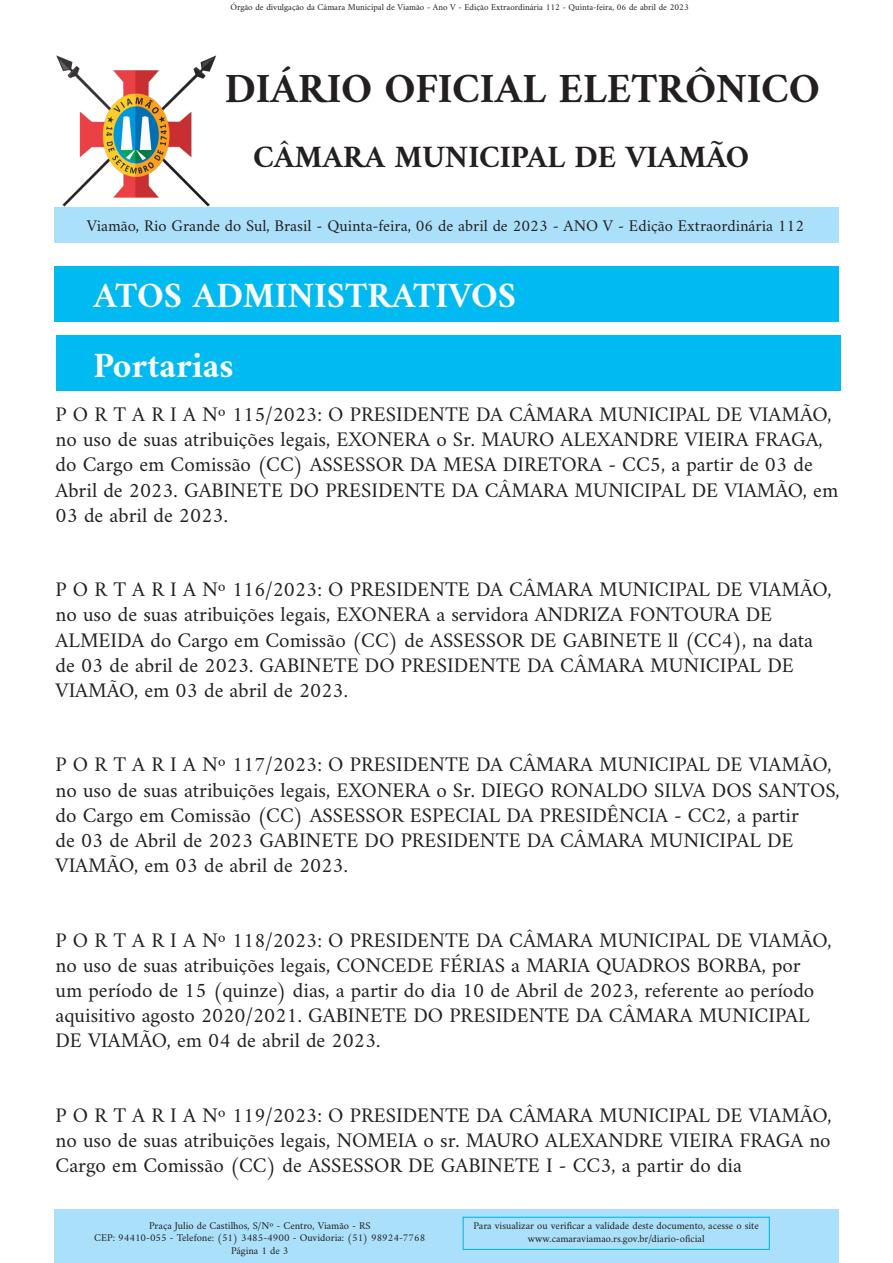
<style>
.page{position:relative;width:893px;height:1263px;background:#fff}
.page>*{position:absolute;margin:0;border:0;box-sizing:border-box;transform-origin:0 0}
.t1{font:700 42px "Amiri";color:#231f20}
.t2{font:700 36px "Amiri";color:#fafafa}
.t3{font:700 31.5px "Amiri";color:#231f20}
.t4{font:21px/25.2px "Amiri";color:#231f20}
.t5{font:16.5px "Amiri";color:#231f20}
.t6{font:10.5px "Amiri";color:#231f20}
.t7{font:9px "Amiri";color:#231f20}
</style>
<div class="page">
<div style="left:54px;top:207px;width:785px;height:36px;background:#aae0f9"></div>
<div style="left:54px;top:1209px;width:784px;height:53px;background:#aae0f9"></div>
<div style="left:463px;top:1217px;width:307px;height:33px;border:1px solid #00aeef"></div>
<div style="left:54px;top:266px;width:785px;height:56px;background:#00baf1"></div>
<img style="left:56px;top:55px;width:161px;height:152px">
<div style="left:56px;top:335px;width:784px;height:56px;background:#00baf1"></div>
<p class="t7" style="left:230px;top:2px;width:460px">Órgão de divulgação da Câmara Municipal de Viamão - Ano V - Edição Extraordinária 112 - Quinta-feira, 06 de abril de 2023</p>
<p class="t1" style="left:225px;top:63px;width:597px">DIÁRIO OFICIAL ELETRÔNICO</p>
<p class="t3" style="left:253px;top:138px;width:498px">CÂMARA MUNICIPAL DE VIAMÃO</p>
<p class="t5" style="left:87px;top:216px;width:719px">Viamão, Rio Grande do Sul, Brasil - Quinta-feira, 06 de abril de 2023 - ANO V - Edição Extraordinária 112</p>
<p class="t2" style="left:94px;top:273px;width:424px">ATOS ADMINISTRATIVOS</p>
<p class="t2" style="left:94px;top:343px;width:142px">Portarias</p>
<p class="t4" style="left:56px;top:401px;width:784px">P O R T A R I A Nº 115/2023: O PRESIDENTE DA CÂMARA MUNICIPAL DE VIAMÃO, no uso de suas atribuições legais, EXONERA o Sr. MAURO ALEXANDRE VIEIRA FRAGA, do Cargo em Comissão (CC) ASSESSOR DA MESA DIRETORA - CC5, a partir de 03 de Abril de 2023. GABINETE DO PRESIDENTE DA CÂMARA MUNICIPAL DE VIAMÃO, em 03 de abril de 2023.</p>
<p class="t4" style="left:56px;top:576px;width:777px">P O R T A R I A Nº 116/2023: O PRESIDENTE DA CÂMARA MUNICIPAL DE VIAMÃO, no uso de suas atribuições legais, EXONERA a servidora ANDRIZA FONTOURA DE ALMEIDA do Cargo em Comissão (CC) de ASSESSOR DE GABINETE ll (CC4), na data de 03 de abril de 2023. GABINETE DO PRESIDENTE DA CÂMARA MUNICIPAL DE VIAMÃO, em 03 de abril de 2023.</p>
<p class="t4" style="left:56px;top:751px;width:786px">P O R T A R I A Nº 117/2023: O PRESIDENTE DA CÂMARA MUNICIPAL DE VIAMÃO, no uso de suas atribuições legais, EXONERA o Sr. DIEGO RONALDO SILVA DOS SANTOS, do Cargo em Comissão (CC) ASSESSOR ESPECIAL DA PRESIDÊNCIA - CC2, a partir<br>de 03 de Abril de 2023 GABINETE DO PRESIDENTE DA CÂMARA MUNICIPAL DE VIAMÃO, em 03 de abril de 2023.</p>
<p class="t4" style="left:56px;top:927px;width:777px">P O R T A R I A Nº 118/2023: O PRESIDENTE DA CÂMARA MUNICIPAL DE VIAMÃO, no uso de suas atribuições legais, CONCEDE FÉRIAS a MARIA QUADROS BORBA, por um período de 15 (quinze) dias, a partir do dia 10 de Abril de 2023, referente ao período aquisitivo agosto 2020/2021. GABINETE DO PRESIDENTE DA CÂMARA MUNICIPAL DE VIAMÃO, em 04 de abril de 2023.</p>
<p class="t4" style="left:56px;top:1102px;width:777px;text-align:justify">P O R T A R I A Nº 119/2023: O PRESIDENTE DA CÂMARA MUNICIPAL DE VIAMÃO, no uso de suas atribuições legais, NOMEIA o sr. MAURO ALEXANDRE VIEIRA FRAGA no Cargo em Comissão (CC) de ASSESSOR DE GABINETE I - CC3, a partir do dia</p>
<p class="t6" style="left:149px;top:1219px;width:223px">Praça Julio de Castilhos, S/Nº - Centro, Viamão - RS</p>
<p class="t6" style="left:94px;top:1231px;width:332px">CEP: 94410-055 - Telefone: (51) 3485-4900 - Ouvidoria: (51) 98924-7768</p>
<p class="t6" style="left:231px;top:1244px;width:59px">Página 1 de 3</p>
<p class="t6" style="left:473px;top:1219px;width:287px">Para visualizar ou verificar a validade deste documento, acesse o site</p>
<p class="t6" style="left:528px;top:1232px;width:178px">www.camaraviamao.rs.gov.br/diario-oficial</p>
</div>
